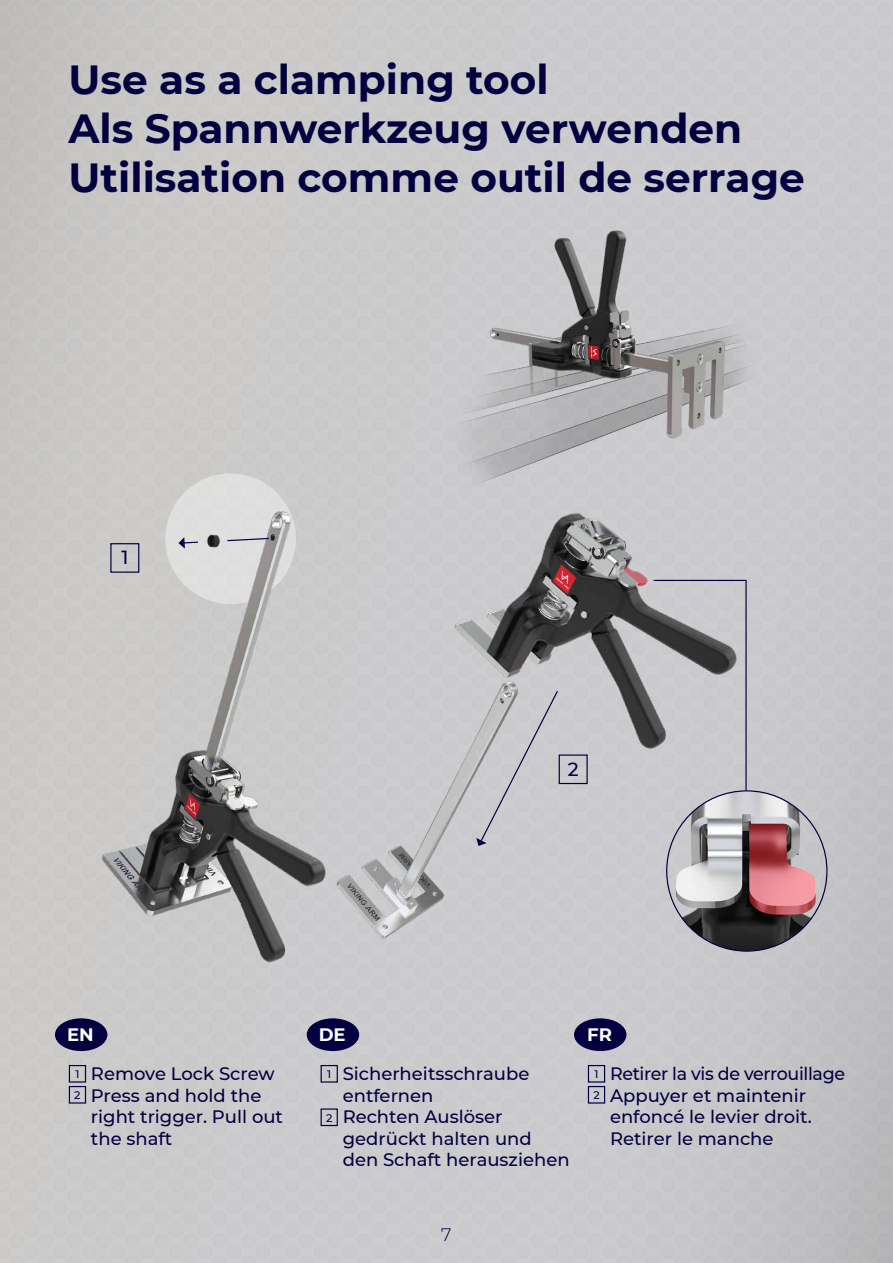
<style>
.page{position:relative;width:893px;height:1263px;background:#fff}
.page>*{position:absolute;margin:0;border:0;box-sizing:border-box;transform-origin:0 0}
.t1{font:700 40.65px/48.8px "Montserrat";color:#04003f}
.t2{font:500 18.9px "Montserrat";color:#04003f}
.t3{font:500 18px/21.6px "Montserrat";color:#04003f}
.t4{font:700 18px "Montserrat";color:#fff}
.t5{font:300 18px "Montserrat";color:#04003f}
.t6{font:500 10.95px "Montserrat";color:#04003f}
</style>
<div class="page">
<img style="left:0;top:0;width:893px;height:1263px">
<div style="left:69px;top:1065px;width:17px;height:17px;border:1px solid #04003f"></div>
<div style="left:55px;top:1018px;width:52px;height:33px;background:#04003f;border-radius:50%"></div>
<div style="left:69px;top:1086px;width:17px;height:17px;border:1px solid #04003f"></div>
<div style="left:321px;top:1065px;width:17px;height:17px;border:1px solid #04003f"></div>
<div style="left:307px;top:1018px;width:52px;height:33px;background:#04003f;border-radius:50%"></div>
<div style="left:321px;top:1108px;width:17px;height:18px;border:1px solid #04003f"></div>
<img style="left:403px;top:485px;width:354px;height:481px">
<div style="left:165px;top:473px;width:131px;height:131px;background:#dedede;border-radius:50%"></div>
<img style="left:33px;top:485px;width:370px;height:503px">
<img style="left:446px;top:185px;width:314px;height:314px">
<div style="left:110px;top:543px;width:29px;height:30px;border:1px solid #04003f"></div>
<div style="left:559px;top:754px;width:29px;height:30px;border:1px solid #04003f"></div>
<svg style="left:476px;top:689px;width:83px;height:157px;background:#c5c4c8"></svg>
<svg style="left:178px;top:537px;width:21px;height:12px"></svg>
<svg style="left:226px;top:537px;width:44px;height:5px"></svg>
<svg style="left:624px;top:566px;width:123px;height:225px;background:#acacaf"></svg>
<img style="left:667px;top:791px;width:160px;height:160px;border-radius:80px">
<svg style="left:749px;top:824px;width:67px;height:92px;background:#bb747b"></svg>
<div style="left:588px;top:1065px;width:17px;height:17px;border:1px solid #04003f"></div>
<div style="left:574px;top:1018px;width:52px;height:33px;background:#04003f;border-radius:50%"></div>
<div style="left:588px;top:1086px;width:17px;height:17px;border:1px solid #04003f"></div>
<h1 class="t1" style="left:69px;top:53px;width:738px">Use as a clamping tool<br>Als Spannwerkzeug verwenden<br>Utilisation comme outil de serrage</h1>
<p class="t2" style="left:121px;top:544px;width:9px">1</p>
<p class="t2" style="left:568px;top:756px;width:12px">2</p>
<p class="t4" style="left:67px;top:1022px;width:28px">EN</p>
<p class="t4" style="left:319px;top:1022px;width:28px">DE</p>
<p class="t4" style="left:587px;top:1022px;width:26px">FR</p>
<p class="t6" style="left:75px;top:1067px;width:6px">1</p>
<p class="t6" style="left:74px;top:1088px;width:8px">2</p>
<p class="t3" style="left:91px;top:1062px;width:194px">Remove Lock Screw<br>Press and hold the right trigger. Pull out the shaft</p>
<p class="t6" style="left:327px;top:1067px;width:6px">1</p>
<p class="t6" style="left:326px;top:1110px;width:8px">2</p>
<p class="t3" style="left:343px;top:1062px;width:228px">Sicherheitsschraube entfernen<br>Rechten Auslöser gedrückt halten und den Schaft herausziehen</p>
<p class="t6" style="left:594px;top:1067px;width:6px">1</p>
<p class="t6" style="left:593px;top:1088px;width:8px">2</p>
<p class="t3" style="left:610px;top:1062px;width:237px">Retirer la vis de verrouillage<br>Appuyer et maintenir enfoncé le levier droit.<br>Retirer le manche</p>
<p class="t5" style="left:441px;top:1223px;width:12px">7</p>
</div>
